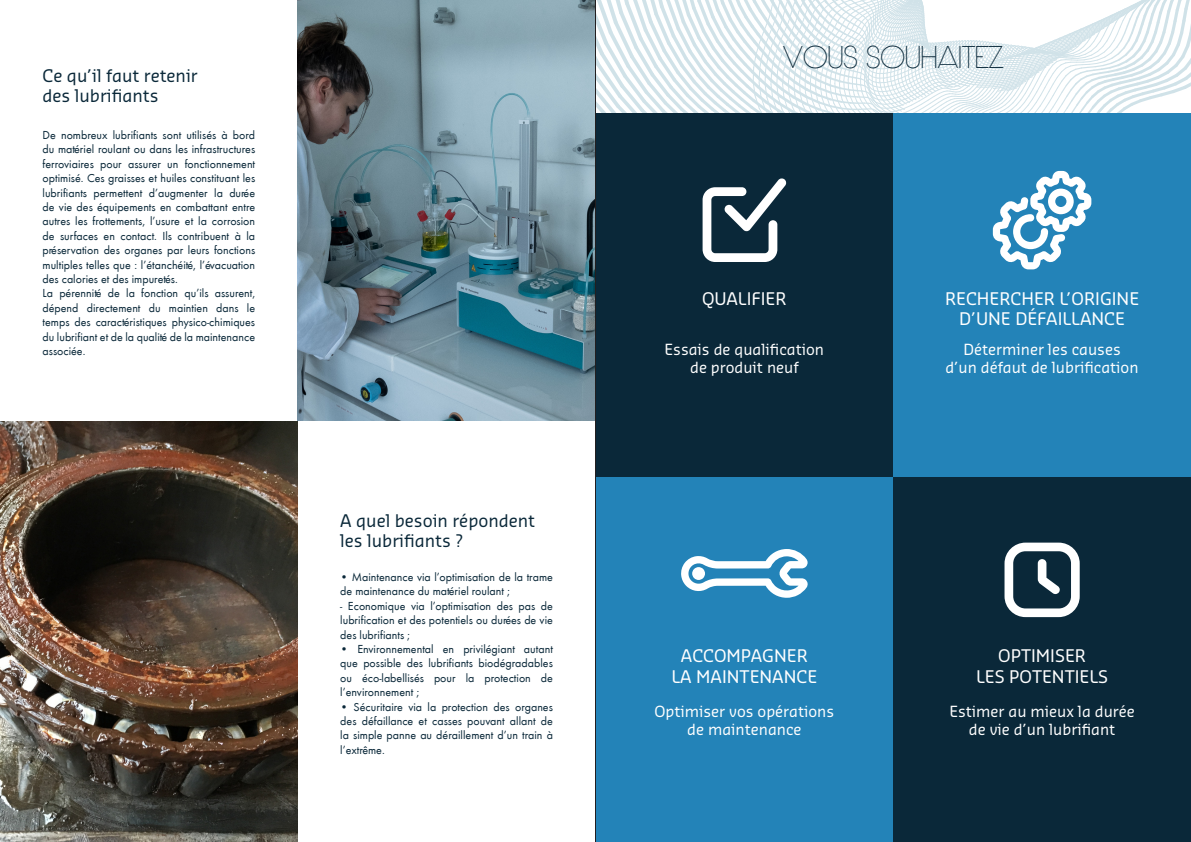
<style>
.page{position:relative;width:1191px;height:842px;background:#fff}
.page>*{position:absolute;margin:0;border:0;box-sizing:border-box;transform-origin:0 0}
.t1{font:300 30px "Hasteristico";color:#0a2839}
.t2{font:17px/20.4px "Sansa Pro";color:#fff;text-align:center}
.t3{font:17px/20.4px "Sansa Pro";color:#0a2839}
.t4{font:15px/18px "Sansa Pro";color:#fff;text-align:center}
.t5{font:12px/14.4px "Futura T";color:#0a2839;text-align:justify}
</style>
<div class="page">
<svg style="left:596px;top:0;width:595px;height:113px"></svg>
<div style="left:595px;top:113px;width:298px;height:365px;background:#0a2839"></div>
<div style="left:893px;top:113px;width:298px;height:365px;background:#2383b8"></div>
<div style="left:893px;top:478px;width:298px;height:364px;background:#0a2839"></div>
<div style="left:595px;top:478px;width:298px;height:364px;background:#2383b8"></div>
<img style="left:298px;top:0;width:297px;height:421px">
<img style="left:0;top:421px;width:298px;height:421px">
<svg style="left:992px;top:171px;width:99px;height:98px"></svg>
<svg style="left:702px;top:178px;width:84px;height:84px"></svg>
<svg style="left:1004px;top:543px;width:75px;height:74px"></svg>
<svg style="left:681px;top:549px;width:127px;height:49px"></svg>
<hr style="left:595px;top:0;width:1px;height:842px;background:#231f20">
<p class="t3" style="left:43px;top:64px;width:157px">Ce qu’il faut retenir des lubrifiants</p>
<p class="t5" style="left:43px;top:128px;width:214px">De nombreux lubrifiants sont utilisés à bord du matériel roulant ou dans les infrastructures ferroviaires pour assurer un fonctionnement optimisé. Ces graisses et huiles constituant les lubrifiants permettent d’augmenter la durée de vie des équipements en combattant entre autres les frottements, l’usure et la corrosion de surfaces en contact. Ils contribuent à la préservation des organes par leurs fonctions multiples telles que : l’étanchéité, l’évacuation des calories et des impuretés.</p>
<p class="t5" style="left:43px;top:286px;width:214px">La pérennité de la fonction qu’ils assurent, dépend directement du maintien dans le temps des caractéristiques physico-chimiques du lubrifiant et de la qualité de la maintenance associée.</p>
<p class="t3" style="left:340px;top:510px;width:196px">A quel besoin répondent les lubrifiants ?</p>
<p class="t5" style="left:340px;top:570px;width:214px">• Maintenance via l’optimisation de la trame de maintenance du matériel roulant ;</p>
<p class="t5" style="left:340px;top:599px;width:214px">- Economique via l’optimisation des pas de lubrification et des potentiels ou durées de vie des lubrifiants ;</p>
<p class="t5" style="left:340px;top:642px;width:214px">• Environnemental en privilégiant autant que possible des lubrifiants biodégradables ou éco-labellisés pour la protection de l’environnement ;</p>
<p class="t5" style="left:340px;top:700px;width:214px">• Sécuritaire via la protection des organes des défaillance et casses pouvant allant de la simple panne au déraillement d’un train à l’extrême.</p>
<p class="t1" style="left:783px;top:39px;width:222px">VOUS SOUHAITEZ</p>
<p class="t2" style="left:702px;top:288px;width:86px">QUALIFIER</p>
<p class="t4" style="left:664px;top:340px;width:161px">Essais de qualification de produit neuf</p>
<p class="t4" style="left:945px;top:340px;width:194px">Déterminer les causes<br>d’un défaut de lubrification</p>
<p class="t2" style="left:945px;top:288px;width:196px">RECHERCHER L’ORIGINE<br>D’UNE DÉFAILLANCE</p>
<p class="t2" style="left:671px;top:645px;width:147px">ACCOMPAGNER<br>LA MAINTENANCE</p>
<p class="t2" style="left:976px;top:645px;width:134px">OPTIMISER<br>LES POTENTIELS</p>
<p class="t4" style="left:654px;top:702px;width:181px">Optimiser vos opérations de maintenance</p>
<p class="t4" style="left:949px;top:702px;width:187px">Estimer au mieux la durée de vie d’un lubrifiant</p>
</div>
